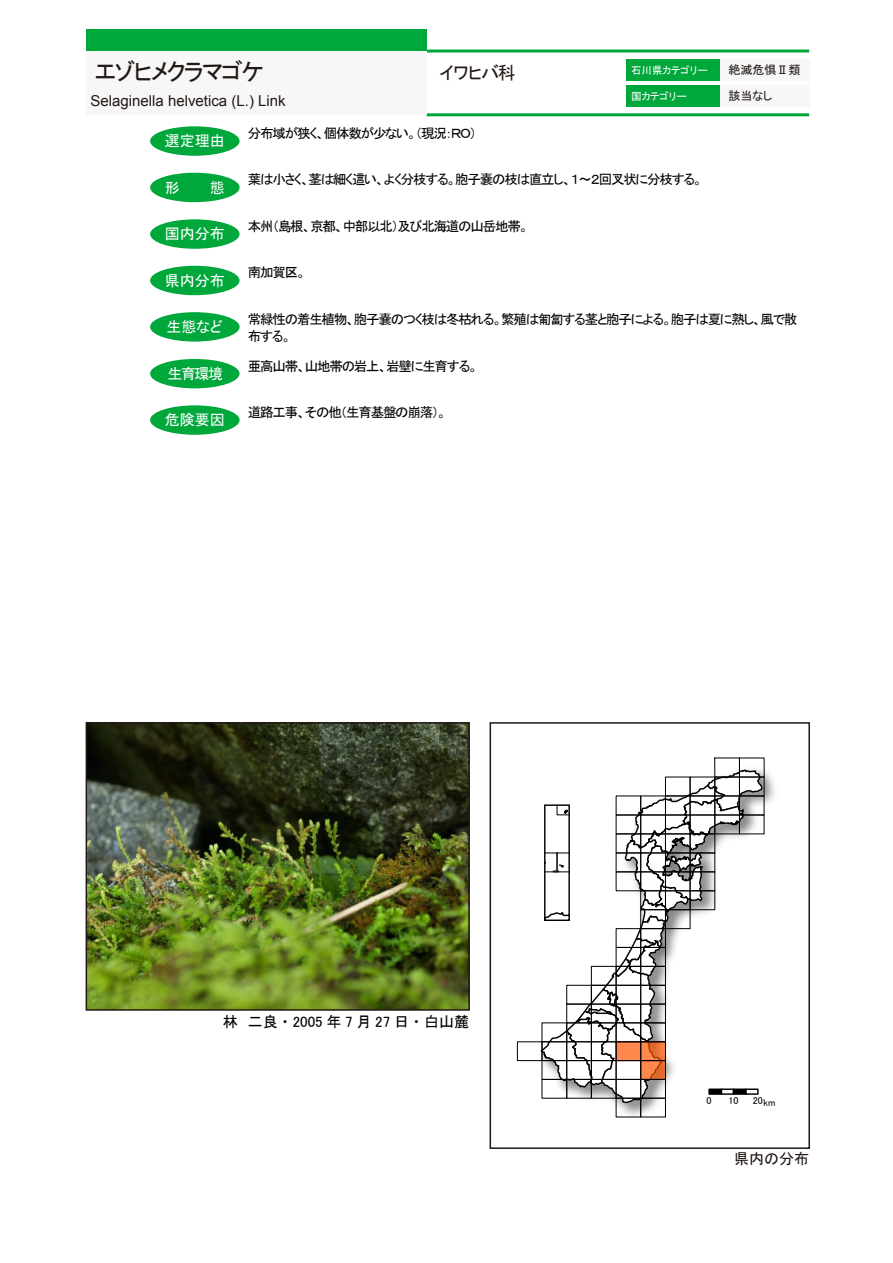
<style>
.page{position:relative;width:893px;height:1263px;background:#fff}
.page>*{position:absolute;margin:0;border:0;box-sizing:border-box;transform-origin:0 0}
.t1{font:24px "MS P Gothic";letter-spacing:-.07em;color:#221815}
.t2{font:18px "MS P Gothic";letter-spacing:-.07em;color:#221815}
.t3{font:15px "MS P Gothic";color:#fff}
.t4{font:15px "Arial";color:#221815}
.t5{font:15px "MS P Gothic";color:#000}
.t6{font:15px "MS P Gothic";color:#221815}
.t7{font:13.5px/17px "MS P Gothic";letter-spacing:-.09em;color:#040000}
.t8{font:12px "MS P Gothic";color:#221815}
.t9{font:10.5px "MS P Gothic";color:#fff}
.t10{font:10.05px "MS UI Gothic";color:#000}
.s1{font-family:"MS Gothic"}
</style>
<div class="page">
<hr style="left:426px;top:50px;width:383px;height:3px;background:#00a73b">
<hr style="left:426px;top:113px;width:383px;height:3px;background:#00a73b">
<div style="left:86px;top:51px;width:340px;height:64px;background:#f7f7f7"></div>
<div style="left:86px;top:30px;width:340px;height:21px;background:#00a73b"></div>
<div style="left:720px;top:60px;width:89px;height:21px;background:#f7f7f7"></div>
<div style="left:720px;top:85px;width:89px;height:21px;background:#f7f7f7"></div>
<div style="left:626px;top:85px;width:94px;height:21px;background:#00a73b"></div>
<div style="left:626px;top:60px;width:94px;height:21px;background:#00a73b"></div>
<div style="left:490px;top:722px;width:320px;height:427px;background:#fff;border:2px solid #221815"></div>
<div style="left:150px;top:219px;width:90px;height:30px;background:#00a73b;border-radius:50%"></div>
<div style="left:150px;top:266px;width:90px;height:29px;background:#00a73b;border-radius:50%"></div>
<div style="left:150px;top:126px;width:90px;height:30px;background:#00a73b;border-radius:50%"></div>
<div style="left:150px;top:312px;width:90px;height:30px;background:#00a73b;border-radius:50%"></div>
<div style="left:150px;top:405px;width:90px;height:30px;background:#00a73b;border-radius:50%"></div>
<div style="left:150px;top:359px;width:90px;height:29px;background:#00a73b;border-radius:50%"></div>
<img style="left:89px;top:725px;width:378px;height:283px">
<div style="left:86px;top:722px;width:384px;height:289px;border:2px solid #231815"></div>
<div style="left:150px;top:173px;width:90px;height:29px;background:#00a73b;border-radius:50%"></div>
<img style="left:506px;top:757px;width:285px;height:392px">
<div style="left:640px;top:1098px;width:26px;height:19px;border:1px solid #000"></div>
<div style="left:517px;top:1041px;width:25px;height:20px;border:1px solid #000"></div>
<svg style="left:539px;top:768px;width:224px;height:336px"></svg>
<div style="left:708px;top:1088px;width:14px;height:7px;background:#000;border:1px solid #000"></div>
<div style="left:721px;top:1088px;width:13px;height:7px;border:1px solid #000"></div>
<div style="left:733px;top:1088px;width:13px;height:7px;background:#000;border:1px solid #000"></div>
<div style="left:745px;top:1088px;width:14px;height:7px;border:1px solid #000"></div>
<div style="left:638px;top:730px;width:76px;height:38px;background:#fff"></div>
<h1 class="t1" style="left:95px;top:60px;width:170px">エゾヒメクラマゴケ</h1>
<h2 class="t2" style="left:439px;top:64px;width:78px">イワヒバ科</h2>
<p class="t4" style="left:91px;top:91px;width:197px">Selaginella helvetica (L.) Link</p>
<p class="t3" style="left:165px;top:134px;width:61px">選定理由</p>
<p class="t7" style="left:248px;top:125px;width:230px">分布域が狭く、個体数が少ない。（現況：ＲＯ）</p>
<p class="t9" style="left:631px;top:65px;width:78px">石川県カテゴリー</p>
<p class="t9" style="left:631px;top:91px;width:57px">国カテゴリー</p>
<p class="t3" style="left:165px;top:180px;width:61px">形<span class="s1">　　</span>態</p>
<p class="t3" style="left:165px;top:227px;width:61px">国内分布</p>
<p class="t3" style="left:165px;top:273px;width:61px">県内分布</p>
<p class="t7" style="left:248px;top:171px;width:456px">葉は小さく、茎は細く這い、よく分枝する。胞子嚢の枝は直立し、１～２回叉状に分枝する。</p>
<p class="t7" style="left:248px;top:217px;width:282px">本州（島根、京都、中部以北）及び北海道の山岳地帯。</p>
<p class="t7" style="left:248px;top:264px;width:60px">南加賀区。</p>
<p class="t8" style="left:728px;top:64px;width:73px">絶滅危惧Ⅱ類</p>
<p class="t8" style="left:728px;top:89px;width:46px">該当なし</p>
<p class="t3" style="left:166px;top:319px;width:58px">生態など</p>
<p class="t3" style="left:167px;top:366px;width:57px">生育環境</p>
<p class="t3" style="left:165px;top:413px;width:61px">危険要因</p>
<p class="t7" style="left:248px;top:310px;width:551px">常緑性の着生植物、胞子嚢のつく枝は冬枯れる。繁殖は匍匐する茎と胞子による。胞子は夏に熟し、風で散布する。</p>
<p class="t7" style="left:248px;top:357px;width:232px">亜高山帯、山地帯の岩上、岩壁に生育する。</p>
<p class="t7" style="left:248px;top:404px;width:200px">道路工事、その他（生育基盤の崩落）。</p>
<p class="t5" style="left:223px;top:1014px;width:248px">林　二良・ 2005 年 7 月 27 日・白山麓</p>
<p class="t10" style="left:707px;top:1095px;width:7px">0</p>
<p class="t10" style="left:729px;top:1095px;width:12px">10</p>
<p class="t10" style="left:753px;top:1096px;width:24px">20km</p>
<p class="t6" style="left:734px;top:1151px;width:76px">県内の分布</p>
</div>
